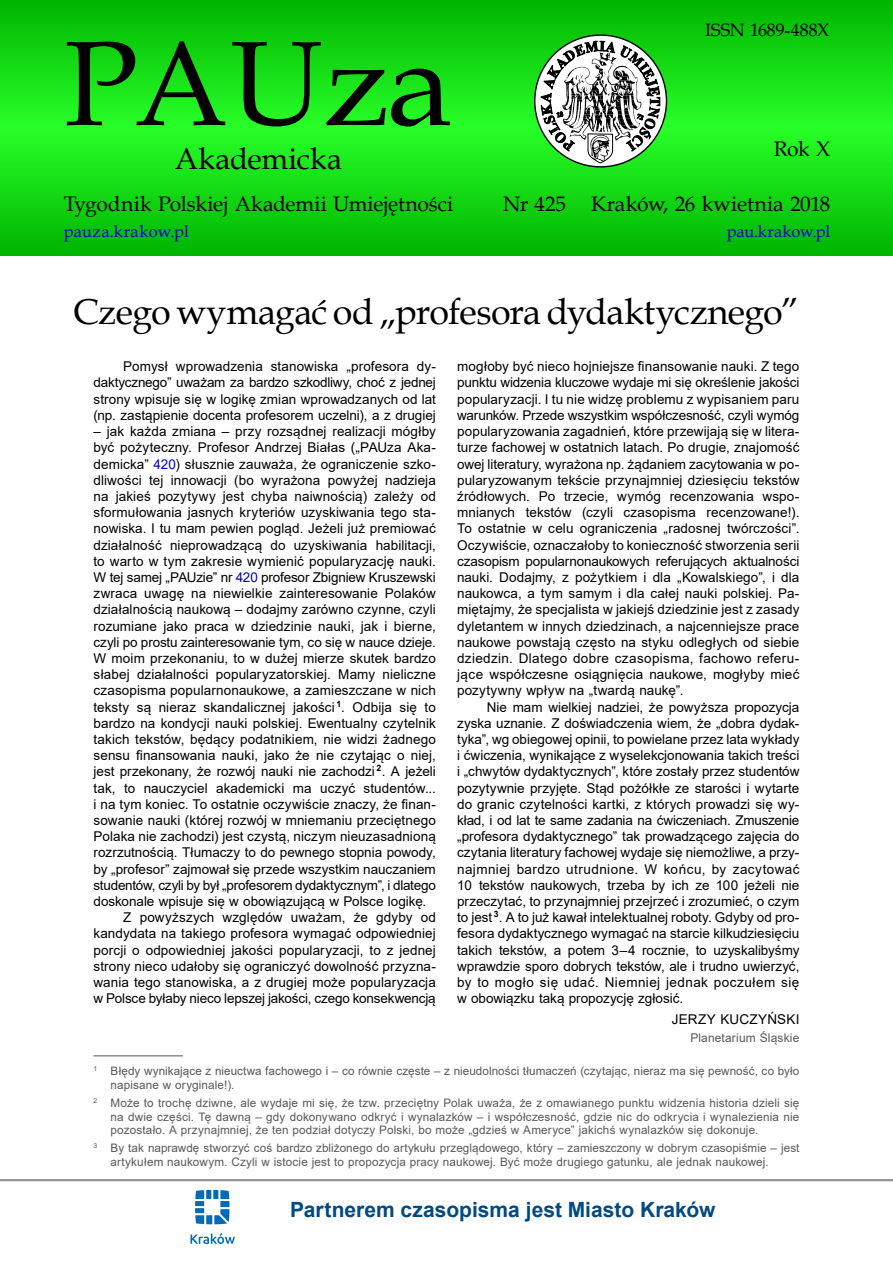
<style>
.page{position:relative;width:893px;height:1263px;background:#fff}
.page>*{position:absolute;margin:0;border:0;box-sizing:border-box;transform-origin:0 0}
.t1{font:120px "Book Antiqua";letter-spacing:-.01em;color:#000}
.t2{font:36px "Book Antiqua";letter-spacing:-.02em;color:#000}
.t3{font:30px "Book Antiqua";color:#000}
.t4{font:21px "Book Antiqua";letter-spacing:-.005em;color:#000}
.t5{font:700 21px "Arial";color:#004a83}
.t6{font:18px "Book Antiqua";letter-spacing:-.005em;color:#000}
.t7{font:16.5px "Book Antiqua";letter-spacing:.005em;color:#0000c8}
.t8{font:13.5px/16.2px "Arial";letter-spacing:.005em;color:#000;text-align:justify}
.t9{font:13.5px "Arial";letter-spacing:-.015em;color:#000}
.t10{font:13.5px "Arial";letter-spacing:-.02em;color:#000}
.t11{font:12px "Arial";letter-spacing:.01em;color:#58595b}
.t12{font:11.7px/13.8px "Arial";letter-spacing:.01em;color:#58595b}
.s1{color:#0000c8}
</style>
<div class="page">
<svg style="left:0;top:0;width:893px;height:255px"></svg>
<svg style="left:535px;top:35px;width:131px;height:132px"></svg>
<svg style="left:540px;top:32px;width:120px;height:131px"></svg>
<hr style="left:0;top:1179px;width:893px;height:2px;background:#939598">
<svg style="left:195px;top:1190px;width:35px;height:34px"></svg>
<svg style="left:190px;top:1233px;width:45px;height:11px"></svg>
<hr style="left:94px;top:1055px;width:89px;height:1px;background:#58595b">
<h1 class="t1" style="left:64px;top:1px;width:390px">PAUza</h1>
<h3 class="t3" style="left:175px;top:138px;width:169px">Akademicka</h3>
<h3 class="t4" style="left:64px;top:189px;width:391px">Tygodnik Polskiej Akademii Umiejętności</h3>
<h3 class="t4" style="left:503px;top:189px;width:64px">Nr 425</h3>
<h3 class="t6" style="left:705px;top:18px;width:126px">ISSN 1689-488X</h3>
<h3 class="t4" style="left:774px;top:134px;width:58px">Rok X</h3>
<h3 class="t4" style="left:591px;top:189px;width:240px">Kraków, 26 kwietnia 2018</h3>
<p class="t7" style="left:64px;top:220px;width:127px">pauza.krakow.pl</p>
<p class="t7" style="left:727px;top:219px;width:105px">pau.krakow.pl</p>
<h2 class="t2" style="left:73px;top:287px;width:728px">Czego wymagać od „profesora dydaktycznego”</h2>
<p class="t8" style="left:94px;top:358px;width:344px;text-indent:30px">Pomysł wprowadzenia stanowiska „profesora dy&shy;daktycznego” uważam za bardzo szkodliwy, choć z jednej strony wpisuje się w logikę zmian wprowadzanych od lat (np. zastąpienie docenta profesorem uczelni), a z drugiej</p>
<p class="t8" style="left:94px;top:423px;width:344px">– jak każda zmiana – przy rozsądnej realizacji mógłby</p>
<p class="t8" style="left:94px;top:439px;width:344px">być pożyteczny. Profesor Andrzej Białas („PAUza Aka-</p>
<p class="t8" style="left:94px;top:456px;width:344px">demicka” <span class="s1">420</span>) słusznie zauważa, że ograniczenie szko-</p>
<p class="t8" style="left:94px;top:472px;width:344px">dliwości tej innowacji (bo wyrażona powyżej nadzieja</p>
<p class="t8" style="left:94px;top:488px;width:344px">na jakieś pozytywy jest chyba naiwnością) zależy od</p>
<p class="t8" style="left:94px;top:504px;width:344px">sformułowania jasnych kryteriów uzyskiwania tego sta-</p>
<p class="t8" style="left:94px;top:520px;width:344px">nowiska. I tu mam pewien pogląd. Jeżeli już premiować</p>
<p class="t8" style="left:94px;top:537px;width:344px">działalność nieprowadzącą do uzyskiwania habilitacji,</p>
<p class="t8" style="left:94px;top:553px;width:344px">to warto w tym zakresie wymienić popularyzację nauki.</p>
<p class="t9" style="left:94px;top:568px;width:344px">W tej samej „PAUzie” nr <span class="s1">420</span> profesor Zbigniew Kruszewski</p>
<p class="t8" style="left:94px;top:585px;width:344px">zwraca uwagę na niewielkie zainteresowanie Polaków</p>
<p class="t8" style="left:94px;top:601px;width:344px">działalnością naukową – dodajmy zarówno czynne, czyli</p>
<p class="t8" style="left:94px;top:618px;width:344px">rozumiane jako praca w dziedzinie nauki, jak i bierne,</p>
<p class="t9" style="left:94px;top:633px;width:344px">czyli po prostu zainteresowanie tym, co się w nauce dzieje.</p>
<p class="t8" style="left:94px;top:650px;width:344px">W moim przekonaniu, to w dużej mierze skutek bardzo</p>
<p class="t8" style="left:94px;top:666px;width:344px">słabej działalności popularyzatorskiej. Mamy nieliczne</p>
<p class="t8" style="left:94px;top:682px;width:344px">czasopisma popularnonaukowe, a zamieszczane w nich</p>
<p class="t8" style="left:94px;top:699px;width:344px">teksty są nieraz skandalicznej jakości <sup>1</sup>. Odbija się to</p>
<p class="t8" style="left:94px;top:715px;width:344px">bardzo na kondycji nauki polskiej. Ewentualny czytelnik</p>
<p class="t8" style="left:94px;top:731px;width:344px">takich tekstów, będący podatnikiem, nie widzi żadnego</p>
<p class="t8" style="left:94px;top:747px;width:344px">sensu finansowania nauki, jako że nie czytając o niej,</p>
<p class="t8" style="left:94px;top:763px;width:344px">jest przekonany, że rozwój nauki nie zachodzi <sup>2</sup>. A jeżeli</p>
<p class="t8" style="left:94px;top:780px;width:344px">tak, to nauczyciel akademicki ma uczyć studentów...</p>
<p class="t8" style="left:94px;top:796px;width:344px">i na tym koniec. To ostatnie oczywiście znaczy, że finan-</p>
<p class="t8" style="left:94px;top:812px;width:344px">sowanie nauki (której rozwój w mniemaniu przeciętnego</p>
<p class="t8" style="left:94px;top:828px;width:344px">Polaka nie zachodzi) jest czystą, niczym nieuzasadnioną</p>
<p class="t8" style="left:94px;top:844px;width:344px">rozrzutnością. Tłumaczy to do pewnego stopnia powody,</p>
<p class="t8" style="left:94px;top:861px;width:344px">by „profesor” zajmował się przede wszystkim nauczaniem</p>
<p class="t10" style="left:94px;top:876px;width:344px">studentów, czyli by był „profesorem dydaktycznym”, i dlatego</p>
<p class="t8" style="left:94px;top:893px;width:334px">doskonale wpisuje się w obowiązującą w Polsce logikę.</p>
<p class="t8" style="left:123px;top:909px;width:314px">Z powyższych względów uważam, że gdyby od</p>
<p class="t8" style="left:94px;top:925px;width:344px">kandydata na takiego profesora wymagać odpowiedniej</p>
<p class="t8" style="left:94px;top:942px;width:344px">porcji o odpowiedniej jakości popularyzacji, to z jednej</p>
<p class="t8" style="left:94px;top:958px;width:344px">strony nieco udałoby się ograniczyć dowolność przyzna-</p>
<p class="t8" style="left:94px;top:974px;width:344px">wania tego stanowiska, a z drugiej może popularyzacja</p>
<p class="t9" style="left:94px;top:989px;width:344px">w Polsce byłaby nieco lepszej jakości, czego konsekwencją</p>
<p class="t8" style="left:457px;top:358px;width:344px">mogłoby być nieco hojniejsze finansowanie nauki. Z tego punktu widzenia kluczowe wydaje mi się określenie jakości popularyzacji. I tu nie widzę problemu z wypisaniem paru warunków. Przede wszystkim współczesność, czyli wymóg popularyzowania zagadnień, które przewijają się w litera&shy;turze fachowej w ostatnich latach. Po drugie, znajomość owej literatury, wyrażona np. żądaniem zacytowania w po&shy;pularyzowanym tekście przynajmniej dziesięciu tekstów źródłowych. Po trzecie, wymóg recenzowania wspo&shy;mnianych tekstów (czyli czasopisma recenzowane!).<br>To ostatnie w celu ograniczenia „radosnej twórczości”.<br>Oczywiście, oznaczałoby to konieczność stworzenia serii czasopism popularnonaukowych referujących aktualności nauki. Dodajmy, z pożytkiem i dla „Kowalskiego”, i dla naukowca, a tym samym i dla całej nauki polskiej. Pa&shy;miętajmy, że specjalista w jakiejś dziedzinie jest z zasady dyletantem w innych dziedzinach, a najcenniejsze prace naukowe powstają często na styku odległych od siebie dziedzin. Dlatego dobre czasopisma, fachowo referu&shy;jące współczesne osiągnięcia naukowe, mogłyby mieć pozytywny wpływ na „twardą naukę”.</p>
<p class="t8" style="left:457px;top:699px;width:344px;text-indent:30px">Nie mam wielkiej nadziei, że powyższa propozycja zyska uznanie. Z doświadczenia wiem, że „dobra dydak&shy;tyka”, wg obiegowej opinii, to powielane przez lata wykłady i ćwiczenia, wynikające z wyselekcjonowania takich treści i „chwytów dydaktycznych”, które zostały przez studentów pozytywnie przyjęte. Stąd pożółkłe ze starości i wytarte do granic czytelności kartki, z których prowadzi się wy&shy;kład, i od lat te same zadania na ćwiczeniach. Zmuszenie „profesora dydaktycznego” tak prowadzącego zajęcia do czytania literatury fachowej wydaje się niemożliwe, a przy&shy;najmniej bardzo utrudnione. W końcu, by zacytować 10 tekstów naukowych, trzeba by ich ze 100 jeżeli nie przeczytać, to przynajmniej przejrzeć i zrozumieć, o czym to jest <sup>3</sup>. A to już kawał intelektualnej roboty. Gdyby od pro&shy;fesora dydaktycznego wymagać na starcie kilkudziesięciu takich tekstów, a potem 3–4 rocznie, to uzyskalibyśmy wprawdzie sporo dobrych tekstów, ale i trudno uwierzyć, by to mogło się udać. Niemniej jednak poczułem się w obowiązku taką propozycję zgłosić.</p>
<p class="t8" style="left:672px;top:1011px;width:129px">JERZY KUCZYŃSKI</p>
<p class="t11" style="left:690px;top:1030px;width:110px">Planetarium Śląskie</p>
<p class="t12" style="left:111px;top:1064px;width:690px;text-indent:-17px"><sup>1</sup> Błędy wynikające z nieuctwa fachowego i – co równie częste – z nieudolności tłumaczeń (czytając, nieraz ma się pewność, co było napisane w oryginale!).</p>
<p class="t12" style="left:111px;top:1095px;width:690px;text-align:justify;text-indent:-17px"><sup>2</sup> Może to trochę dziwne, ale wydaje mi się, że tzw. przeciętny Polak uważa, że z omawianego punktu widzenia historia dzieli się na dwie części. Tę dawną – gdy dokonywano odkryć i wynalazków – i współczesność, gdzie nic do odkrycia i wynalezienia nie pozostało. A przynajmniej, że ten podział dotyczy Polski, bo może „gdzieś w Ameryce” jakichś wynalazków się dokonuje.</p>
<p class="t12" style="left:111px;top:1141px;width:690px;text-indent:-17px"><sup>3</sup> By tak naprawdę stworzyć coś bardzo zbliżonego do artykułu przeglądowego, który – zamieszczony w dobrym czasopiśmie – jest artykułem naukowym. Czyli w istocie jest to propozycja pracy naukowej. Być może drugiego gatunku, ale jednak naukowej.</p>
<h3 class="t5" style="left:290px;top:1194px;width:427px">Partnerem czasopisma jest Miasto Kraków</h3>
</div>
